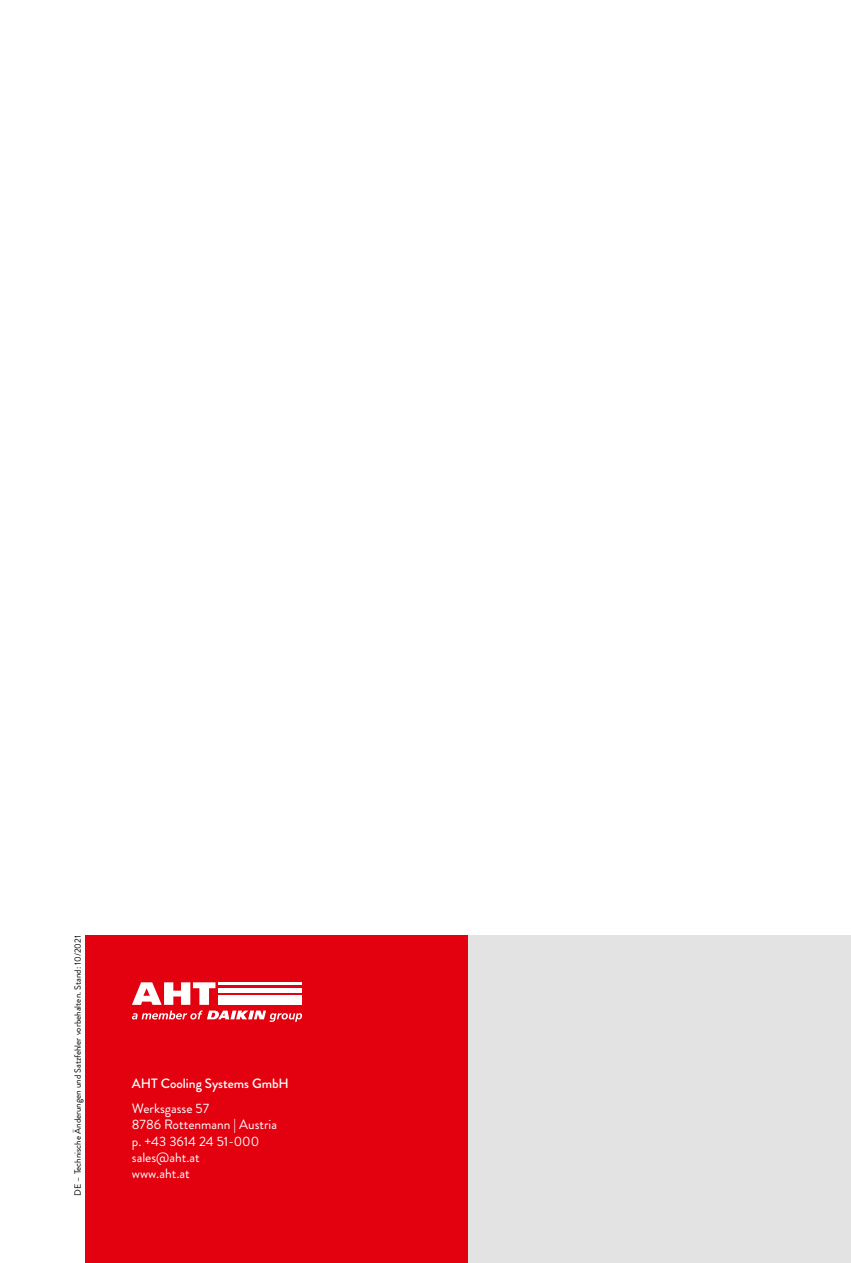
<style>
.page{position:relative;width:851px;height:1263px;background:#fff}
.page>*{position:absolute;margin:0;border:0;box-sizing:border-box;transform-origin:0 0}
.t1{font:13.5px/16.2px "Brandon Grotesque";color:#fff}
.t2{font:500 13.5px "Brandon Grotesque";color:#fff}
.t3{font:9px "Brandon Grotesque";color:#000}
</style>
<div class="page">
<div style="left:468px;top:935px;width:382px;height:328px;background:#e3e3e3"></div>
<div style="left:85px;top:935px;width:383px;height:328px;background:#e3000f"></div>
<svg style="left:132px;top:982px;width:170px;height:40px"></svg>
<p class="t3" style="left:71px;top:1196px;width:262px;rotate:-90deg">DE – Technische Änderungen und Satzfehler vorbehalten. Stand: 10/2021</p>
<p class="t2" style="left:132px;top:1074px;width:158px">AHT Cooling Systems GmbH</p>
<p class="t1" style="left:132px;top:1100px;width:147px">Werksgasse 57<br>8786 Rottenmann | Austria p. +43 3614 24 51-000 sales@aht.at<br>www.aht.at</p>
</div>
